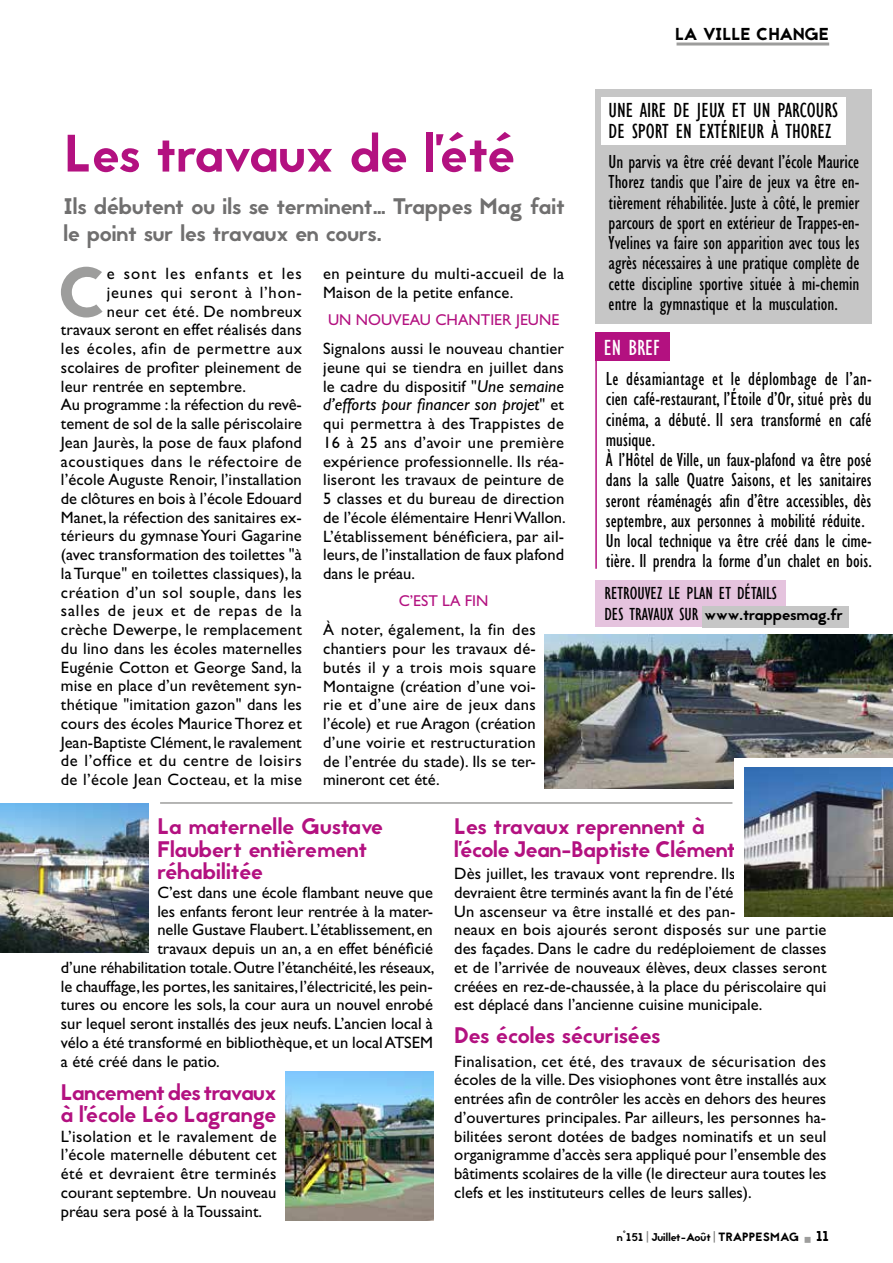
<style>
.page{position:relative;width:893px;height:1263px;background:#fff}
.page>*{position:absolute;margin:0;border:0;box-sizing:border-box;transform-origin:0 0}
.t1{font:70.05px "Jaapokki";color:#9d9d9c}
.t2{font:52.5px "Jaapokki";color:#b31180}
.t3{font:22.5px/22.5px "Jaapokki";letter-spacing:-.015em;color:#b31180}
.t4{font:22.5px/27px "Jaapokki";color:#706f6f}
.t5{font:condensed 22.5px "Gill Sans";letter-spacing:-.005em;color:#fff}
.t6{font:condensed 21px/21.6px "Gill Sans";color:#000}
.t7{font:condensed 19.5px/20.2px "Gill Sans Std";color:#000}
.t8{font:condensed 18px "Gill Sans";color:#000}
.t9{font:italic 17.25px "Gill Sans Std";letter-spacing:.005em;color:#000}
.t10{font:17.25px "Jaapokki";letter-spacing:-.02em;color:#000}
.t11{font:16.5px/18.8px "Gill Sans Std";letter-spacing:.005em;color:#000;text-align:justify}
.t12{font:16.5px "Gill Sans Std";letter-spacing:.035em;color:#000}
.t13{font:16.5px "Gill Sans Std";letter-spacing:.05em;color:#000}
.t14{font:16.5px "Gill Sans Std";letter-spacing:.03em;color:#000}
.t15{font:16.5px "Gill Sans Std";letter-spacing:.025em;color:#000}
.t16{font:16.5px "Gill Sans Std";letter-spacing:.065em;color:#000}
.t17{font:15.75px "Gill Sans Std";color:#b31180}
.t18{font:15.75px "Jaapokki";color:#000}
.t19{font:11.25px "Jaapokki";color:#000}
.s1{font-style:italic;font-size:17.25px}
.s2{font-style:normal;font-size:16.5px}
.s3{font-family:"Gill Sans";font-stretch:condensed;font-size:18px}
.s4{font-size:12px}
.s5{font-size:14.25px}
</style>
<div class="page">
<svg style="left:713px;top:1231px;width:2px;height:11px"></svg>
<hr style="left:676px;top:43px;width:153px;height:3px;background:#9d9d9c">
<hr style="left:160px;top:802px;width:572px;height:2px;background:#9d9d9c">
<img style="left:0;top:803px;width:149px;height:149px">
<img style="left:544px;top:635px;width:349px;height:154px">
<img style="left:285px;top:1071px;width:149px;height:149px">
<div style="left:595px;top:332px;width:75px;height:29px;background:#b31180"></div>
<div style="left:595px;top:89px;width:277px;height:235px;background:#c6c6c6"></div>
<div style="left:602px;top:98px;width:244px;height:47px;background:#fff"></div>
<hr style="left:595px;top:347px;width:2px;height:222px;background:#b31180">
<div style="left:735px;top:758px;width:158px;height:148px;background:#fff"></div>
<img style="left:744px;top:767px;width:149px;height:149px">
<div style="left:595px;top:580px;width:191px;height:29px;background:#e5c3de"></div>
<div style="left:595px;top:602px;width:130px;height:25px;background:#e5c3de"></div>
<div style="left:702px;top:606px;width:146px;height:21px;background:#c6c6c6"></div>
<p class="t10" style="left:675px;top:22px;width:156px">LA VILLE CHANGE</p>
<p class="t6" style="left:609px;top:99px;width:231px">UNE AIRE DE JEUX ET UN PARCOURS<br>DE SPORT EN EXTÉRIEUR À THOREZ</p>
<p class="t7" style="left:609px;top:152px;width:252px;text-align:justify">Un parvis va être créé devant l’école Maurice Thorez tandis que l’aire de jeux va être en&shy;tièrement réhabilitée. Juste à côté, le premier parcours de sport en extérieur de Trappes-en-Yvelines va faire son apparition avec tous les agrès nécessaires à une pratique complète de cette discipline sportive située à mi-chemin entre la gymnastique et la musculation.</p>
<h2 class="t2" style="left:64px;top:117px;width:452px">Les travaux de l’été</h2>
<h3 class="t4" style="left:63px;top:194px;width:503px">Ils débutent ou ils se terminent… Trappes Mag fait le point sur les travaux en cours.</h3>
<h1 class="t1" style="left:56px;top:244px;width:52px">C</h1>
<p class="t16" style="left:107px;top:264px;width:197px">e sont les enfants et les</p>
<p class="t11" style="left:323px;top:264px;width:242px">en peinture du multi-accueil de la<br>Maison de la petite enfance.</p>
<p class="t17" style="left:328px;top:310px;width:233px">UN NOUVEAU CHANTIER JEUNE</p>
<p class="t11" style="left:323px;top:339px;width:243px">Signalons aussi le nouveau chantier jeune qui se tiendra en juillet dans le cadre du dispositif "<span class="s1">Une semaine</span></p>
<p class="t9" style="left:323px;top:395px;width:242px">d’efforts pour financer son projet<span class="s2">" et</span></p>
<p class="t11" style="left:323px;top:414px;width:244px">qui permettra à des Trappistes de 16 à 25 ans d’avoir une première expérience professionnelle. Ils réa&shy;liseront les travaux de peinture de 5 classes et du bureau de direction de l’école élémentaire Henri Wallon.<br>L’établissement bénéficiera, par ail&shy;leurs, de l’installation de faux plafond dans le préau.</p>
<p class="t17" style="left:399px;top:592px;width:91px">C’EST LA FIN</p>
<p class="t11" style="left:323px;top:620px;width:214px">À noter, également, la fin des chantiers pour les travaux dé&shy;butés il y a trois mois square Montaigne (création d’une voi&shy;rie et d’une aire de jeux dans l’école) et rue Aragon (création d’une voirie et restructuration de l’entrée du stade). Ils se ter&shy;mineront cet été.</p>
<h3 class="t3" style="left:157px;top:815px;width:227px">La maternelle Gustave<br>Flaubert entièrement réhabilitée</h3>
<p class="t11" style="left:157px;top:883px;width:277px">C’est dans une école flambant neuve que</p>
<p class="t11" style="left:157px;top:902px;width:277px">les enfants feront leur rentrée à la mater-</p>
<p class="t11" style="left:157px;top:920px;width:277px">nelle Gustave Flaubert. L’établissement, en</p>
<p class="t11" style="left:157px;top:939px;width:277px">travaux depuis un an, a en effet bénéficié</p>
<p class="t11" style="left:61px;top:958px;width:375px">d’une réhabilitation totale. Outre l’étanchéité, les réseaux,</p>
<p class="t11" style="left:61px;top:977px;width:373px">le chauffage, les portes, les sanitaires, l’électricité, les pein-</p>
<p class="t11" style="left:61px;top:995px;width:374px">tures ou encore les sols, la cour aura un nouvel enrobé</p>
<p class="t11" style="left:61px;top:1014px;width:374px">sur lequel seront installés des jeux neufs. L’ancien local à</p>
<p class="t11" style="left:61px;top:1033px;width:374px">vélo a été transformé en bibliothèque, et un local ATSEM</p>
<p class="t11" style="left:61px;top:1052px;width:160px">a été créé dans le patio.</p>
<h3 class="t3" style="left:61px;top:1081px;width:217px">Lancement des travaux à l’école Léo Lagrange</h3>
<p class="t11" style="left:61px;top:1127px;width:217px">L’isolation et le ravalement de l’école maternelle débutent cet été et devraient être terminés courant septembre. Un nouveau préau sera posé à la Toussaint.</p>
<p class="t13" style="left:107px;top:283px;width:197px">jeunes qui seront à l’hon-</p>
<p class="t15" style="left:107px;top:301px;width:197px">neur cet été. De nombreux</p>
<p class="t11" style="left:61px;top:320px;width:242px">travaux seront en effet réalisés dans</p>
<p class="t12" style="left:61px;top:339px;width:243px">les écoles, afin de permettre aux</p>
<p class="t11" style="left:61px;top:358px;width:242px">scolaires de profiter pleinement de</p>
<p class="t11" style="left:61px;top:377px;width:187px">leur rentrée en septembre.</p>
<p class="t11" style="left:61px;top:395px;width:243px">Au programme : la réfection du revê-</p>
<p class="t11" style="left:61px;top:414px;width:243px">tement de sol de la salle périscolaire</p>
<p class="t11" style="left:61px;top:433px;width:242px">Jean Jaurès, la pose de faux plafond</p>
<p class="t12" style="left:61px;top:451px;width:242px">acoustiques dans le réfectoire de</p>
<p class="t11" style="left:61px;top:470px;width:242px">l’école Auguste Renoir, l’installation</p>
<p class="t11" style="left:61px;top:489px;width:243px">de clôtures en bois à l’école Edouard</p>
<p class="t11" style="left:61px;top:508px;width:242px">Manet, la réfection des sanitaires ex-</p>
<p class="t11" style="left:61px;top:527px;width:242px">térieurs du gymnase Youri Gagarine</p>
<p class="t11" style="left:61px;top:545px;width:242px">(avec transformation des toilettes "à</p>
<p class="t11" style="left:61px;top:564px;width:242px">la Turque" en toilettes classiques), la</p>
<p class="t14" style="left:61px;top:583px;width:243px">création d’un sol souple, dans les</p>
<p class="t13" style="left:61px;top:601px;width:242px">salles de jeux et de repas de la</p>
<p class="t11" style="left:61px;top:620px;width:242px">crèche Dewerpe, le remplacement</p>
<p class="t11" style="left:61px;top:639px;width:243px">du lino dans les écoles maternelles</p>
<p class="t11" style="left:61px;top:658px;width:242px">Eugénie Cotton et George Sand, la</p>
<p class="t11" style="left:61px;top:677px;width:242px">mise en place d’un revêtement syn-</p>
<p class="t11" style="left:61px;top:695px;width:242px">thétique "imitation gazon" dans les</p>
<p class="t11" style="left:61px;top:714px;width:242px">cours des écoles Maurice Thorez et</p>
<p class="t11" style="left:61px;top:733px;width:242px">Jean-Baptiste Clément, le ravalement</p>
<p class="t12" style="left:61px;top:751px;width:242px">de l’office et du centre de loisirs</p>
<p class="t11" style="left:61px;top:770px;width:243px">de l’école Jean Cocteau, et la mise</p>
<h3 class="t5" style="left:604px;top:334px;width:58px">EN BREF</h3>
<p class="t7" style="left:606px;top:369px;width:268px">Le désamiantage et le déplombage de l’an&shy;cien café-restaurant, l’Étoile d’Or, situé près du cinéma, a débuté. Il sera transformé en café musique.<br>À l’Hôtel de Ville, un faux-plafond va être posé dans la salle Quatre Saisons, et les sanitaires seront réaménagés afin d’être accessibles, dès septembre, aux personnes à mobilité réduite.<br>Un local technique va être créé dans le cime&shy;tière. Il prendra la forme d’un chalet en bois.</p>
<p class="t8" style="left:604px;top:583px;width:174px">RETROUVEZ LE PLAN ET DÉTAILS</p>
<p class="t18" style="left:604px;top:604px;width:240px"><span class="s3">DES TRAVAUX SUR</span> www.trappesmag.fr</p>
<h3 class="t3" style="left:454px;top:815px;width:283px">Les travaux reprennent à l’école Jean-Baptiste Clément</h3>
<p class="t11" style="left:454px;top:864px;width:374px;text-align:left">Dès juillet, les travaux vont reprendre. Ils<br>devraient être terminés avant la fin de l’été.<br>Un ascenseur va être installé et des pan-<br>neaux en bois ajourés seront disposés sur une partie des façades. Dans le cadre du redéploiement de classes et de l’arrivée de nouveaux élèves, deux classes seront créées en rez-de-chaussée, à la place du périscolaire qui est déplacé dans l’ancienne cuisine municipale.</p>
<h3 class="t3" style="left:454px;top:1025px;width:208px">Des écoles sécurisées</h3>
<p class="t11" style="left:454px;top:1052px;width:374px">Finalisation, cet été, des travaux de sécurisation des écoles de la ville. Des visiophones vont être installés aux entrées afin de contrôler les accès en dehors des heures d’ouvertures principales. Par ailleurs, les personnes ha&shy;bilitées seront dotées de badges nominatifs et un seul organigramme d’accès sera appliqué pour l’ensemble des bâtiments scolaires de la ville (le directeur aura toutes les clefs et les instituteurs celles de leurs salles).</p>
<p class="t19" style="left:617px;top:1229px;width:214px">n°151 Juillet-Août <span class="s4">TRAPPESMAG</span> <span class="s5">11</span></p>
</div>
